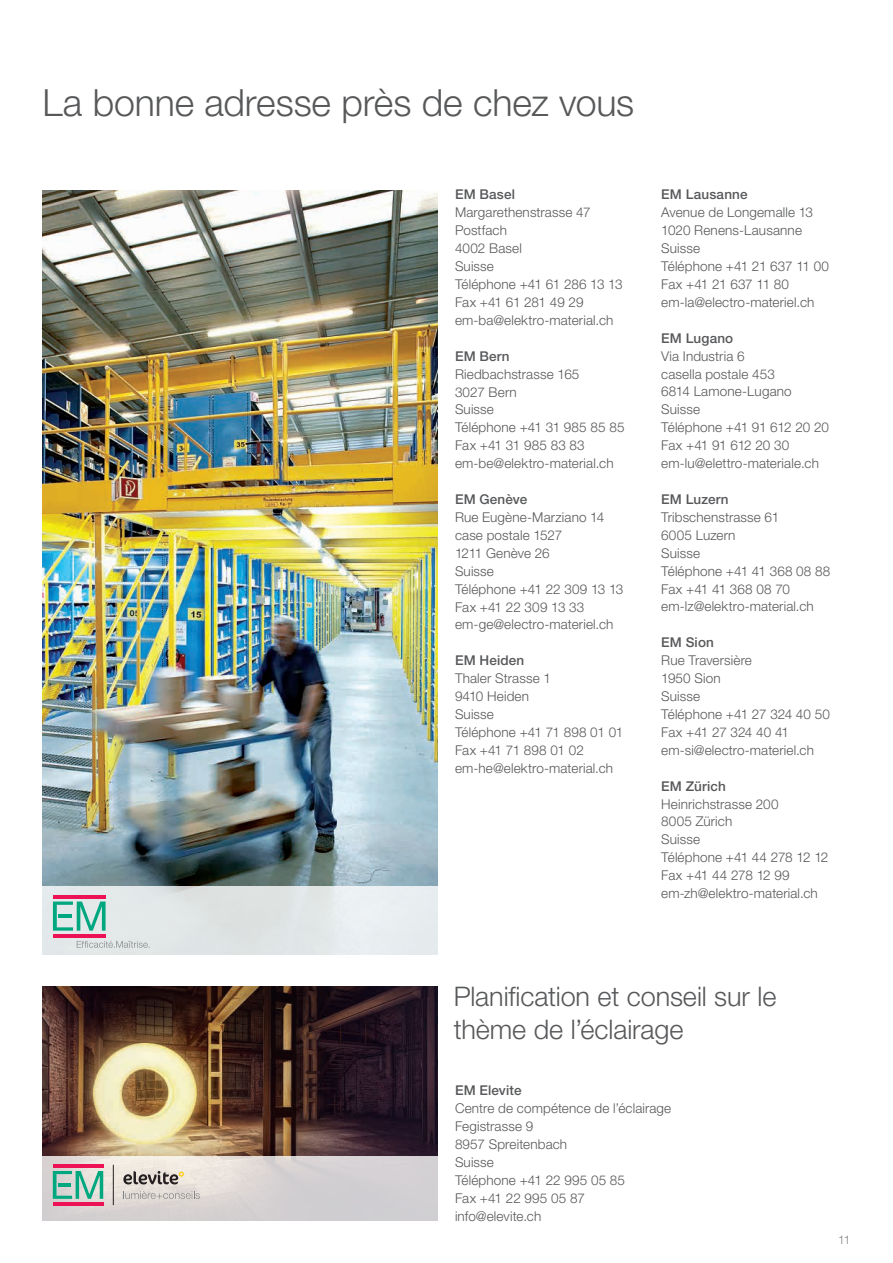
<style>
.page{position:relative;width:893px;height:1263px;background:#fff}
.page>*{position:absolute;margin:0;border:0;box-sizing:border-box;transform-origin:0 0}
.t1{font:300 37.5px "Helvetica Neue LT Std";letter-spacing:-.005em;color:#57585a}
.t2{font:300 27px/33px "Helvetica Neue LT Std";letter-spacing:-.005em;color:#57585a}
.t3{font:300 13.5px/17.9px "Helvetica Neue LT Std";letter-spacing:.01em;color:#57585a}
.t4{font:500 13.5px "Helvetica Neue LT Std";letter-spacing:.015em;color:#57585a}
.t5{font:300 12px "Helvetica Neue LT Std";color:#808285}
</style>
<div class="page">
<img style="left:43px;top:986px;width:395px;height:170px">
<img style="left:43px;top:190px;width:395px;height:696px">
<svg style="left:42px;top:1156px;width:396px;height:65px;background:#d9d3d3"></svg>
<svg style="left:42px;top:886px;width:396px;height:69px;background:#e2e6e8"></svg>
<hr style="left:53px;top:895px;width:53px;height:3px;background:#ed1255">
<hr style="left:53px;top:934px;width:53px;height:3px;background:#ed1255">
<svg style="left:53px;top:901px;width:53px;height:30px;background:#84ccbc"></svg>
<svg style="left:77px;top:941px;width:73px;height:7px"></svg>
<svg style="left:123px;top:1191px;width:77px;height:8px"></svg>
<hr style="left:53px;top:1165px;width:50px;height:3px;background:#ed1255">
<hr style="left:53px;top:1202px;width:50px;height:3px;background:#ed1255">
<svg style="left:53px;top:1171px;width:50px;height:28px"></svg>
<svg style="left:123px;top:1171px;width:61px;height:13px"></svg>
<hr style="left:113px;top:1165px;width:1px;height:40px;background:#231f20">
<h1 class="t1" style="left:43px;top:80px;width:593px">La bonne adresse près de chez vous</h1>
<p class="t4" style="left:455px;top:187px;width:62px">EM Basel</p>
<p class="t3" style="left:455px;top:203px;width:169px">Margarethenstrasse 47<br>Postfach<br>4002 Basel<br>Suisse<br>Téléphone +41 61 286 13 13<br>Fax +41 61 281 49 29 em-ba@elektro-material.ch</p>
<p class="t4" style="left:455px;top:348px;width:56px">EM Bern</p>
<p class="t3" style="left:455px;top:365px;width:171px">Riedbachstrasse 165<br>3027 Bern<br>Suisse<br>Téléphone +41 31 985 85 85<br>Fax +41 31 985 83 83 em-be@elektro-material.ch</p>
<p class="t4" style="left:455px;top:491px;width:74px">EM Genève</p>
<p class="t3" style="left:455px;top:508px;width:170px">Rue Eugène-Marziano 14 case postale 1527<br>1211 Genève 26<br>Suisse<br>Téléphone +41 22 309 13 13<br>Fax +41 22 309 13 33 em-ge@electro-materiel.ch</p>
<p class="t4" style="left:455px;top:652px;width:71px">EM Heiden</p>
<p class="t3" style="left:455px;top:669px;width:170px">Thaler Strasse 1<br>9410 Heiden<br>Suisse<br>Téléphone +41 71 898 01 01<br>Fax +41 71 898 01 02 em-he@elektro-material.ch</p>
<p class="t4" style="left:661px;top:186px;width:88px">EM Lausanne</p>
<p class="t3" style="left:661px;top:203px;width:169px">Avenue de Longemalle 13<br>1020 Renens-Lausanne<br>Suisse<br>Téléphone +41 21 637 11 00<br>Fax +41 21 637 11 80 em-la@electro-materiel.ch</p>
<p class="t4" style="left:661px;top:330px;width:74px">EM Lugano</p>
<p class="t3" style="left:661px;top:347px;width:169px">Via Industria 6<br>casella postale 453<br>6814 Lamone-Lugano<br>Suisse<br>Téléphone +41 91 612 20 20<br>Fax +41 91 612 20 30 em-lu@elettro-materiale.ch</p>
<p class="t4" style="left:661px;top:491px;width:69px">EM Luzern</p>
<p class="t3" style="left:661px;top:508px;width:171px">Tribschenstrasse 61<br>6005 Luzern<br>Suisse<br>Téléphone +41 41 368 08 88<br>Fax +41 41 368 08 70 em-lz@elektro-material.ch</p>
<p class="t4" style="left:661px;top:634px;width:54px">EM Sion</p>
<p class="t3" style="left:661px;top:651px;width:170px">Rue Traversière<br>1950 Sion<br>Suisse<br>Téléphone +41 27 324 40 50<br>Fax +41 27 324 40 41 em-si@electro-materiel.ch</p>
<p class="t4" style="left:661px;top:778px;width:66px">EM Zürich</p>
<p class="t3" style="left:661px;top:794px;width:169px">Heinrichstrasse 200<br>8005 Zürich<br>Suisse<br>Téléphone +41 44 278 12 12<br>Fax +41 44 278 12 99 em-zh@elektro-material.ch</p>
<h2 class="t2" style="left:454px;top:979px;width:324px">Planification et conseil sur le thème de l’éclairage</h2>
<p class="t4" style="left:455px;top:1082px;width:68px">EM Elevite</p>
<p class="t3" style="left:455px;top:1099px;width:218px">Centre de compétence de l’éclairage<br>Fegistrasse 9<br>8957 Spreitenbach<br>Suisse<br>Téléphone +41 22 995 05 85<br>Fax +41 22 995 05 87 info@elevite.ch</p>
<p class="t5" style="left:838px;top:1232px;width:14px">11</p>
</div>
